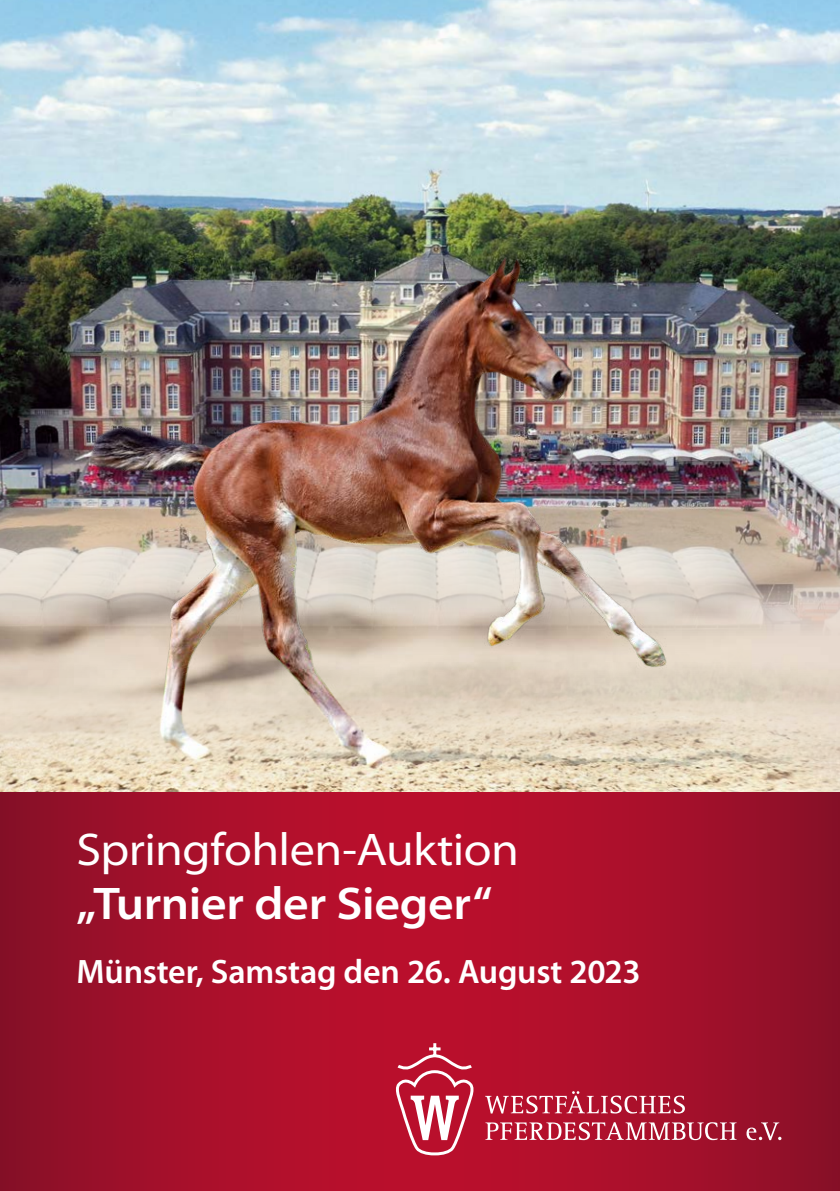
<style>
.page{position:relative;width:840px;height:1191px;background:#fff}
.page>*{position:absolute;margin:0;border:0;box-sizing:border-box;transform-origin:0 0}
.t1{font:semi-expanded 46px "Myriad Pro";letter-spacing:-.015em;color:#fff}
.t2{font:600 semi-expanded 46px "Myriad Pro";letter-spacing:-.01em;color:#fff}
.t3{font:600 34px "Myriad Pro";letter-spacing:-.01em;color:#fff}
</style>
<div class="page">
<img style="left:0;top:0;width:839px;height:256px">
<img style="left:0;top:256px;width:839px;height:537px">
<svg style="left:0;top:793px;width:839px;height:398px;background:#a60f2a"></svg>
<svg style="left:484px;top:1091px;width:200px;height:22px;background:#c1465c"></svg>
<svg style="left:485px;top:1122px;width:251px;height:18px"></svg>
<svg style="left:746px;top:1122px;width:35px;height:18px"></svg>
<svg style="left:395px;top:1043px;width:79px;height:112px"></svg>
<h1 class="t1" style="left:77px;top:821px;width:443px">Springfohlen-Auktion</h1>
<h1 class="t2" style="left:77px;top:874px;width:417px">„Turnier der Sieger“</h1>
<p class="t3" style="left:77px;top:949px;width:565px">Münster, Samstag den 26. August 2023</p>
</div>
